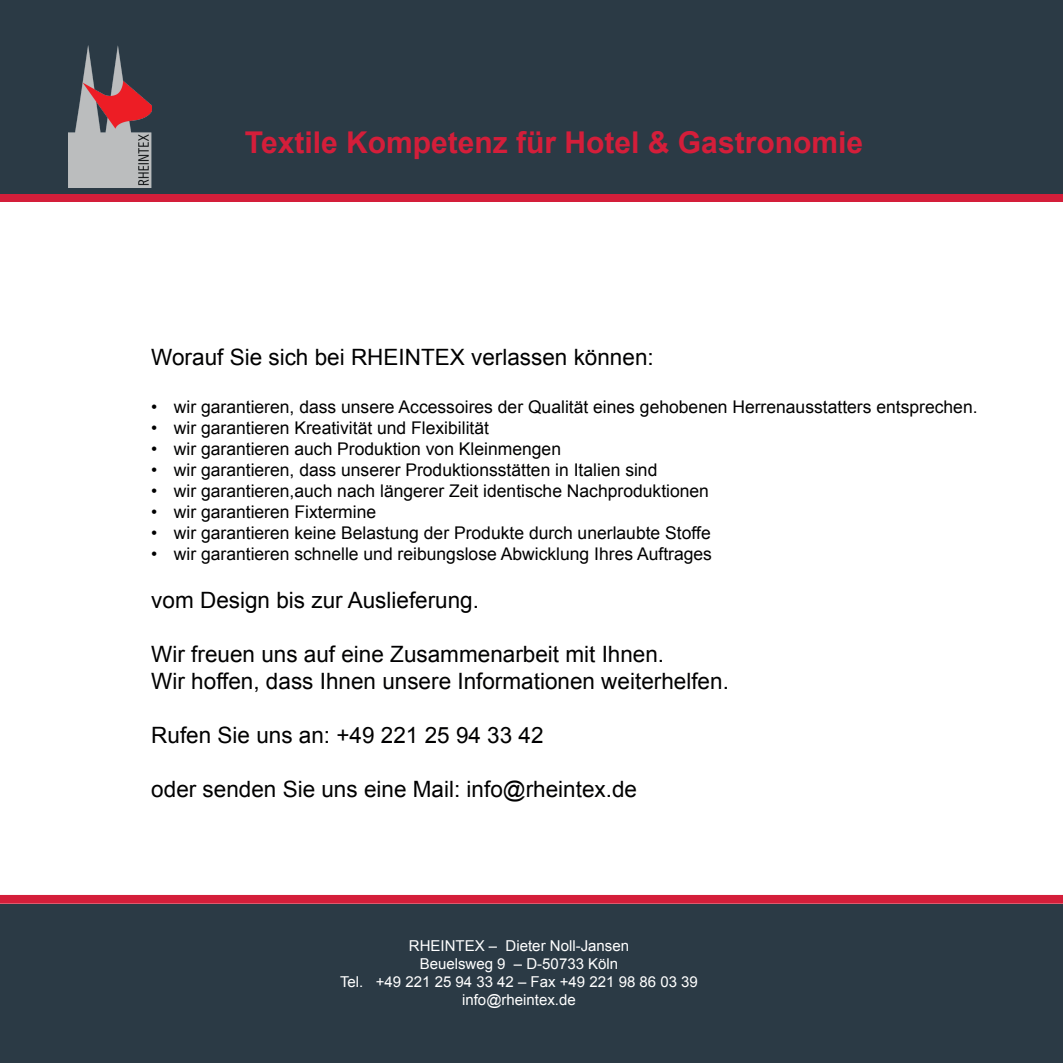
<style>
.page{position:relative;width:1063px;height:1063px;background:#fff}
.page>*{position:absolute;margin:0;border:0;box-sizing:border-box;transform-origin:0 0}
.t1{font:700 30px "Arial";color:#d41e3a}
.t2{font:22.5px/27px "Arial";color:#000001}
.t3{font:17.5px "Arial";color:#000001}
.t4{font:15px/18px "Arial";color:#fff;text-align:center}
</style>
<div class="page">
<div style="left:0;top:194px;width:1062px;height:7px;background:#d41e3a"></div>
<div style="left:0;top:0;width:1062px;height:194px;background:#2b3a45"></div>
<div style="left:0;top:895px;width:1062px;height:8px;background:#d41e3a"></div>
<div style="left:0;top:904px;width:1062px;height:158px;background:#2b3a45"></div>
<img style="left:69px;top:45px;width:82px;height:143px">
<h1 class="t1" style="left:245px;top:123px;width:619px">Textile Kompetenz für Hotel &amp; Gastronomie</h1>
<p class="t2" style="left:151px;top:344px;width:504px">Worauf Sie sich bei RHEINTEX verlassen können:</p>
<p class="t3" style="left:151px;top:395px;width:827px">• wir garantieren, dass unsere Accessoires der Qualität eines gehobenen Herrenausstatters entsprechen.</p>
<p class="t3" style="left:151px;top:416px;width:339px">• wir garantieren Kreativität und Flexibilität</p>
<p class="t3" style="left:151px;top:437px;width:411px">• wir garantieren auch Produktion von Kleinmengen</p>
<p class="t3" style="left:151px;top:458px;width:507px">• wir garantieren, dass unserer Produktionsstätten in Italien sind</p>
<p class="t3" style="left:151px;top:479px;width:559px">• wir garantieren,auch nach längerer Zeit identische Nachproduktionen</p>
<p class="t3" style="left:151px;top:500px;width:226px">• wir garantieren Fixtermine</p>
<p class="t3" style="left:151px;top:521px;width:561px">• wir garantieren keine Belastung der Produkte durch unerlaubte Stoffe</p>
<p class="t3" style="left:151px;top:542px;width:562px">• wir garantieren schnelle und reibungslose Abwicklung Ihres Auftrages</p>
<p class="t2" style="left:151px;top:587px;width:329px">vom Design bis zur Auslieferung.</p>
<p class="t2" style="left:151px;top:641px;width:579px">Wir freuen uns auf eine Zusammenarbeit mit Ihnen.<br>Wir hoffen, dass Ihnen unsere Informationen weiterhelfen.</p>
<p class="t2" style="left:151px;top:722px;width:394px">Rufen Sie uns an: +49 221 25 94 33 42</p>
<p class="t2" style="left:151px;top:776px;width:487px">oder senden Sie uns eine Mail: info@rheintex.de</p>
<p class="t4" style="left:340px;top:936px;width:359px">RHEINTEX – Dieter Noll-Jansen<br>Beuelsweg 9 – D-50733 Köln<br>Tel. +49 221 25 94 33 42 – Fax +49 221 98 86 03 39 info@rheintex.de</p>
</div>
